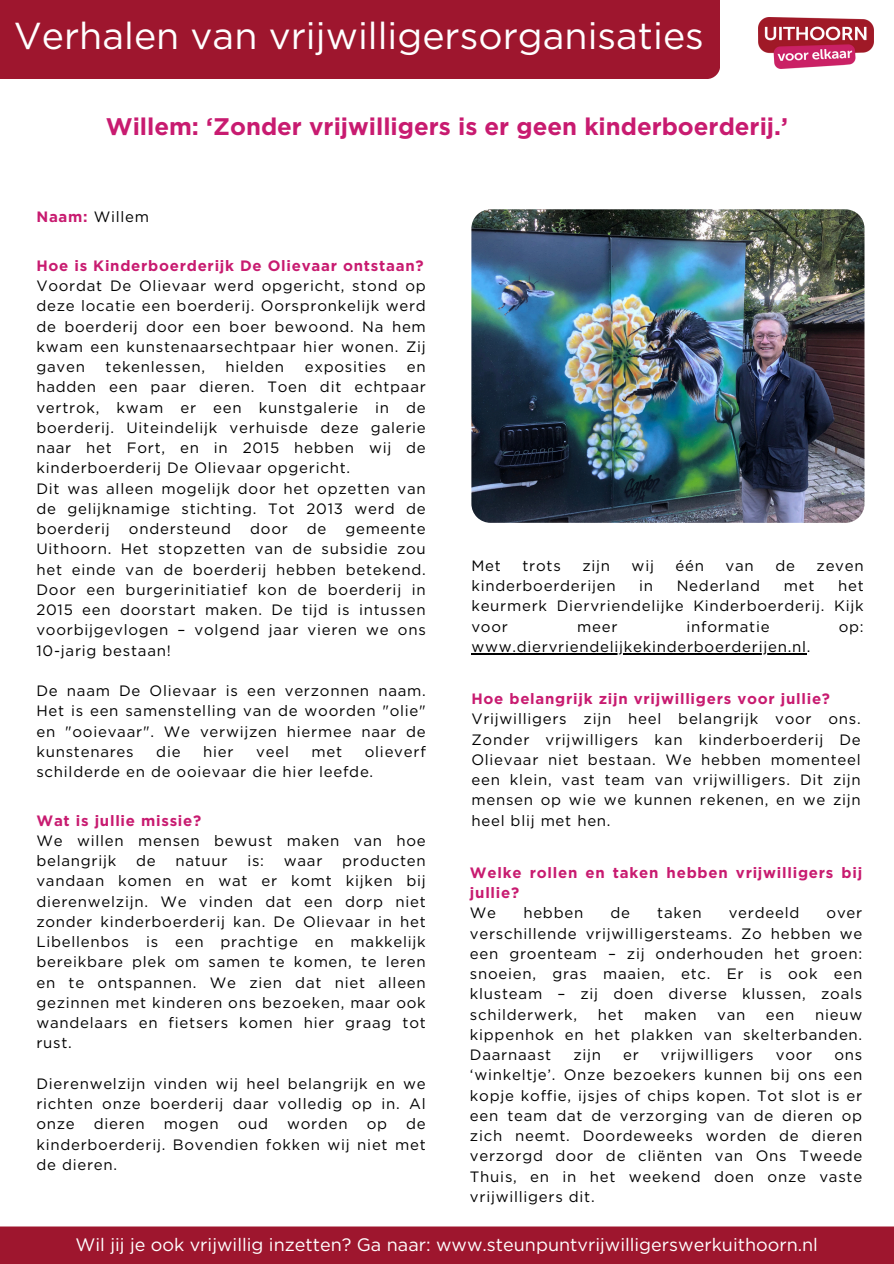
<style>
.page{position:relative;width:894px;height:1264px;background:#fff}
.page>*{position:absolute;margin:0;border:0;box-sizing:border-box;transform-origin:0 0}
.t1{font:37.5px "Gotham";color:#fff}
.t2{font:700 24px "Gotham";color:#c81b70}
.t3{font:18px "Gotham";color:#fff}
.t4{font:15px/20.2px "Gotham";letter-spacing:.05em;color:#000;text-align:justify}
.t5{font:700 15px/20.2px "Gotham";letter-spacing:.05em;color:#c81b70}
.s1{font-weight:700;color:#c81b70}
</style>
<div class="page">
<div style="left:0;top:0;width:719px;height:79px;background:#9e162e"></div>
<img style="left:471px;top:209px;width:393px;height:314px">
<div style="left:0;top:1226px;width:893px;height:37px;background:#9e162e"></div>
<img style="left:758px;top:17px;width:115px;height:52px">
<hr style="left:471px;top:653px;width:335px;height:1px;background:#000">
<p class="t1" style="left:14px;top:13px;width:691px">Verhalen van vrijwilligersorganisaties</p>
<h2 class="t2" style="left:106px;top:112px;width:683px">Willem: ‘Zonder vrijwilligers is er geen kinderboerderij.’</h2>
<p class="t4" style="left:36px;top:207px;width:114px"><span class="s1">Naam:</span> Willem</p>
<p class="t5" style="left:36px;top:255px;width:388px">Hoe is Kinderboerderijk De Olievaar ontstaan?</p>
<p class="t4" style="left:36px;top:275px;width:391px">Voordat De Olievaar werd opgericht, stond op deze locatie een boerderij. Oorspronkelijk werd de boerderij door een boer bewoond. Na hem kwam een kunstenaarsechtpaar hier wonen. Zij gaven</p>
<p class="t4" style="left:105px;top:356px;width:101px">tekenlessen,</p>
<p class="t4" style="left:225px;top:356px;width:60px">hielden</p>
<p class="t4" style="left:304px;top:356px;width:83px">exposities</p>
<p class="t4" style="left:36px;top:356px;width:391px;text-indent:370px">en hadden een paar dieren. Toen dit echtpaar vertrok, kwam er een kunstgalerie in de boerderij. Uiteindelijk verhuisde deze galerie naar het Fort, en in 2015 hebben wij de kinderboerderij De Olievaar opgericht.</p>
<p class="t4" style="left:36px;top:478px;width:391px">Dit was alleen mogelijk door het opzetten van de gelijknamige stichting. Tot 2013 werd de boerderij</p>
<p class="t4" style="left:129px;top:518px;width:104px">ondersteund</p>
<p class="t4" style="left:250px;top:518px;width:39px">door</p>
<p class="t4" style="left:307px;top:518px;width:21px">de</p>
<p class="t4" style="left:36px;top:518px;width:391px;text-indent:309px">gemeente Uithoorn. Het stopzetten van de subsidie zou het einde van de boerderij hebben betekend.<br>Door een burgerinitiatief kon de boerderij in 2015 een doorstart maken. De tijd is intussen voorbijgevlogen – volgend jaar vieren we ons 10-jarig bestaan!</p>
<p class="t4" style="left:36px;top:680px;width:391px">De naam De Olievaar is een verzonnen naam.<br>Het is een samenstelling van de woorden "olie" en "ooievaar". We verwijzen hiermee naar de kunstenares</p>
<p class="t4" style="left:36px;top:741px;width:391px;text-indent:328px">olieverf schilderde en de ooievaar die hier leefde.</p>
<p class="t4" style="left:156px;top:741px;width:26px">die</p>
<p class="t4" style="left:203px;top:741px;width:32px">hier</p>
<p class="t4" style="left:256px;top:741px;width:34px">veel</p>
<p class="t4" style="left:311px;top:741px;width:32px">met</p>
<p class="t5" style="left:36px;top:810px;width:166px">Wat is jullie missie?</p>
<p class="t4" style="left:36px;top:830px;width:391px">We willen mensen bewust maken van hoe belangrijk</p>
<p class="t4" style="left:36px;top:850px;width:391px;text-indent:305px">producten vandaan komen en wat er komt kijken bij dierenwelzijn. We vinden dat een dorp niet zonder kinderboerderij kan. De Olievaar in het Libellenbos is een prachtige en makkelijk bereikbare plek om samen te komen, te leren en te ontspannen. We zien dat niet alleen gezinnen met kinderen ons bezoeken, maar ook wandelaars en fietsers komen hier graag tot rust.</p>
<p class="t4" style="left:36px;top:1073px;width:391px">Dierenwelzijn vinden wij heel belangrijk en we richten onze boerderij daar volledig op in. Al onze</p>
<p class="t4" style="left:136px;top:850px;width:21px">de</p>
<p class="t4" style="left:175px;top:850px;width:54px">natuur</p>
<p class="t4" style="left:247px;top:850px;width:18px">is:</p>
<p class="t4" style="left:284px;top:850px;width:40px">waar</p>
<p class="t4" style="left:36px;top:1113px;width:391px;text-indent:370px">de kinderboerderij. Bovendien fokken wij niet met de dieren.</p>
<p class="t4" style="left:94px;top:1113px;width:52px">dieren</p>
<p class="t4" style="left:164px;top:1113px;width:56px">mogen</p>
<p class="t4" style="left:238px;top:1113px;width:32px">oud</p>
<p class="t4" style="left:287px;top:1113px;width:62px">worden</p>
<p class="t4" style="left:366px;top:1113px;width:22px">op</p>
<p class="t4" style="left:471px;top:555px;width:31px">Met</p>
<p class="t4" style="left:522px;top:555px;width:40px">trots</p>
<p class="t4" style="left:582px;top:555px;width:29px">zijn</p>
<p class="t4" style="left:631px;top:555px;width:24px">wij</p>
<p class="t4" style="left:675px;top:555px;width:30px">één</p>
<p class="t4" style="left:725px;top:555px;width:30px">van</p>
<p class="t4" style="left:775px;top:555px;width:21px">de</p>
<p class="t4" style="left:816px;top:555px;width:49px">zeven</p>
<p class="t4" style="left:471px;top:575px;width:146px">kinderboerderijen</p>
<p class="t4" style="left:639px;top:575px;width:15px">in</p>
<p class="t4" style="left:676px;top:575px;width:85px">Nederland</p>
<p class="t4" style="left:783px;top:575px;width:32px">met</p>
<p class="t4" style="left:471px;top:575px;width:394px;text-indent:366px">het keurmerk Diervriendelijke Kinderboerderij. Kijk voor</p>
<p class="t4" style="left:577px;top:616px;width:42px">meer</p>
<p class="t4" style="left:686px;top:616px;width:84px">informatie</p>
<p class="t4" style="left:838px;top:616px;width:26px">op:</p>
<p class="t4" style="left:471px;top:636px;width:340px">www.diervriendelijkekinderboerderijen.nl.</p>
<p class="t5" style="left:471px;top:688px;width:360px">Hoe belangrijk zijn vrijwilligers voor jullie?</p>
<p class="t4" style="left:471px;top:708px;width:391px">Vrijwilligers zijn heel belangrijk voor ons.<br>Zonder vrijwilligers kan kinderboerderij De Olievaar niet bestaan. We hebben momenteel een klein, vast team van vrijwilligers. Dit zijn mensen op wie we kunnen rekenen, en we zijn heel blij met hen.</p>
<h3 class="t5" style="left:470px;top:862px;width:394px">Welke rollen en taken hebben vrijwilligers bij jullie?</h3>
<p class="t4" style="left:470px;top:902px;width:28px">We</p>
<p class="t4" style="left:523px;top:902px;width:61px">hebben</p>
<p class="t4" style="left:610px;top:902px;width:21px">de</p>
<p class="t4" style="left:657px;top:902px;width:46px">taken</p>
<p class="t4" style="left:728px;top:902px;width:72px">verdeeld</p>
<p class="t4" style="left:470px;top:902px;width:394px;text-indent:356px">over verschillende vrijwilligersteams. Zo hebben we een groenteam – zij onderhouden het groen: snoeien, gras maaien, etc. Er is ook een klusteam – zij doen diverse klussen, zoals schilderwerk,</p>
<p class="t4" style="left:597px;top:1004px;width:27px">het</p>
<p class="t4" style="left:643px;top:1004px;width:54px">maken</p>
<p class="t4" style="left:717px;top:1004px;width:30px">van</p>
<p class="t4" style="left:765px;top:1004px;width:30px">een</p>
<p class="t4" style="left:470px;top:1004px;width:394px;text-indent:345px">nieuw kippenhok en het plakken van skelterbanden.<br>Daarnaast</p>
<p class="t4" style="left:573px;top:1044px;width:29px">zijn</p>
<p class="t4" style="left:623px;top:1044px;width:17px">er</p>
<p class="t4" style="left:660px;top:1044px;width:94px">vrijwilligers</p>
<p class="t4" style="left:775px;top:1044px;width:38px">voor</p>
<p class="t4" style="left:470px;top:1044px;width:394px;text-indent:364px">ons ‘winkeltje’. Onze bezoekers kunnen bij ons een kopje koffie, ijsjes of chips kopen. Tot slot is er een team dat de verzorging van de dieren op zich neemt. Doordeweeks worden de dieren verzorgd door de cliënten van Ons Tweede Thuis, en in het weekend doen onze vaste vrijwilligers dit.</p>
<p class="t3" style="left:76px;top:1233px;width:743px">Wil jij je ook vrijwillig inzetten? Ga naar: www.steunpuntvrijwilligerswerkuithoorn.nl</p>
</div>
